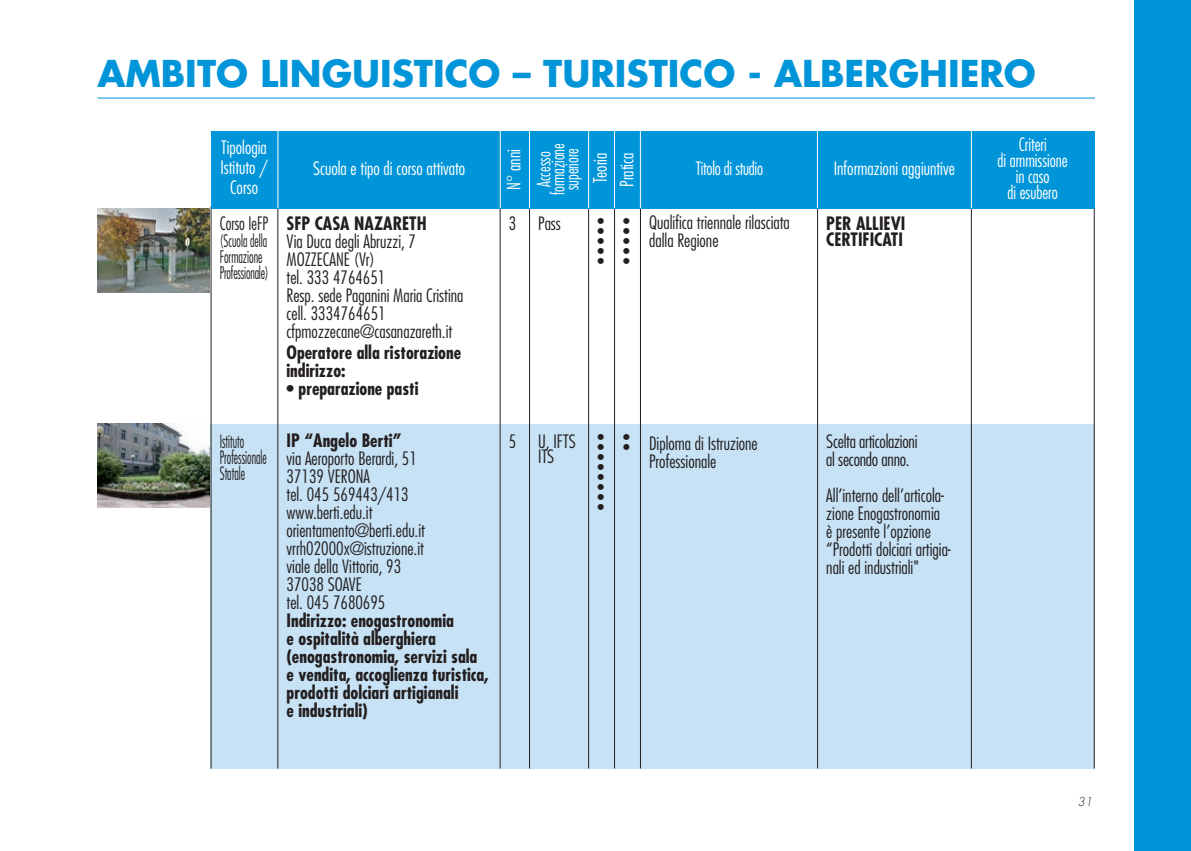
<style>
.page{position:relative;width:1191px;height:851px;background:#fff}
.page>*{position:absolute;margin:0;border:0;box-sizing:border-box;transform-origin:0 0}
.t1{font:700 36px "Futura";color:#0095d9}
.t2{font:300 condensed 18px/18px "Futura";color:#231f20}
.t3{font:700 condensed 18px/18px "Futura";color:#231f20}
.t4{font:300 condensed 18px "Futura";color:#fff}
.t5{font:300 condensed 18px "Futura";color:#fff;scale:.95 1}
.t6{font:300 condensed 18px "Futura";color:#231f20;scale:.7 1}
.t7{font:300 condensed 18px "Futura";color:#fff;scale:.9 1}
.t8{font:300 condensed 18px "Futura";color:#231f20;scale:.9 1}
.t9{font:300 condensed 17px "Futura";color:#231f20;scale:.75 1}
.t10{font:300 condensed 16px "Futura";color:#231f20}
.t11{font:italic 300 12px "Futura";color:#231f20}
</style>
<div class="page">
<img style="left:97px;top:208px;width:114px;height:84px">
<img style="left:97px;top:424px;width:114px;height:83px">
<hr style="left:97px;top:97px;width:998px;height:1px;background:#0095d9">
<div style="left:211px;top:423px;width:67px;height:345px;background:#c7e2f5"></div>
<div style="left:278px;top:423px;width:222px;height:345px;background:#c7e2f5"></div>
<div style="left:500px;top:423px;width:29px;height:345px;background:#c7e2f5"></div>
<div style="left:529px;top:423px;width:59px;height:345px;background:#c7e2f5"></div>
<div style="left:588px;top:423px;width:26px;height:345px;background:#c7e2f5"></div>
<div style="left:614px;top:423px;width:26px;height:345px;background:#c7e2f5"></div>
<div style="left:640px;top:423px;width:177px;height:345px;background:#c7e2f5"></div>
<div style="left:817px;top:423px;width:154px;height:345px;background:#c7e2f5"></div>
<div style="left:971px;top:423px;width:123px;height:345px;background:#c7e2f5"></div>
<hr style="left:211px;top:206px;width:1px;height:562px;background:#231f20">
<hr style="left:277px;top:206px;width:1px;height:562px;background:#231f20">
<hr style="left:500px;top:206px;width:1px;height:562px;background:#231f20">
<hr style="left:529px;top:206px;width:1px;height:562px;background:#231f20">
<hr style="left:588px;top:206px;width:1px;height:562px;background:#231f20">
<hr style="left:614px;top:206px;width:1px;height:562px;background:#231f20">
<hr style="left:640px;top:206px;width:1px;height:562px;background:#231f20">
<hr style="left:817px;top:206px;width:1px;height:562px;background:#231f20">
<hr style="left:971px;top:206px;width:1px;height:562px;background:#231f20">
<hr style="left:1094px;top:206px;width:1px;height:562px;background:#231f20">
<div style="left:211px;top:131px;width:883px;height:77px;background:#0095d9"></div>
<hr style="left:500px;top:131px;width:1px;height:77px;background:#fff">
<hr style="left:277px;top:131px;width:1px;height:77px;background:#fff">
<hr style="left:529px;top:131px;width:1px;height:77px;background:#fff">
<hr style="left:588px;top:131px;width:1px;height:77px;background:#fff">
<hr style="left:614px;top:131px;width:1px;height:77px;background:#fff">
<hr style="left:640px;top:131px;width:1px;height:77px;background:#fff">
<hr style="left:817px;top:131px;width:1px;height:77px;background:#fff">
<hr style="left:971px;top:131px;width:1px;height:77px;background:#fff">
<div style="left:1134px;top:0;width:57px;height:850px;background:#0095d9"></div>
<p class="t1" style="left:97px;top:57px;width:940px">AMBITO LINGUISTICO – TURISTICO - ALBERGHIERO</p>
<p class="t4" style="left:221px;top:140px;width:47px">Tipologia</p>
<p class="t4" style="left:220px;top:160px;width:49px">Istituto /</p>
<p class="t4" style="left:230px;top:180px;width:30px">Corso</p>
<p class="t8" style="left:220px;top:216px;width:56px">Corso IeFP</p>
<p class="t9" style="left:220px;top:233px;width:65px">(Scuola della</p>
<p class="t9" style="left:220px;top:249px;width:59px">Formazione</p>
<p class="t9" style="left:220px;top:265px;width:67px">Professionale)</p>
<p class="t6" style="left:220px;top:433px;width:37px">Istituto</p>
<p class="t6" style="left:220px;top:449px;width:69px">Professionale</p>
<p class="t6" style="left:220px;top:465px;width:38px">Statale</p>
<p class="t4" style="left:313px;top:160px;width:154px">Scuola e tipo di corso attivato</p>
<p class="t4" style="left:506px;top:190px;width:42px;rotate:-90deg">N° anni</p>
<p class="t7" style="left:536px;top:187px;width:41px;rotate:-90deg">Accesso</p>
<p class="t7" style="left:550px;top:195px;width:60px;rotate:-90deg">formazione</p>
<p class="t7" style="left:564px;top:190px;width:48px;rotate:-90deg">superiore</p>
<p class="t4" style="left:592px;top:183px;width:32px;rotate:-90deg">Teoria</p>
<p class="t4" style="left:619px;top:187px;width:36px;rotate:-90deg">Pratica</p>
<p class="t5" style="left:696px;top:160px;width:72px">Titolo di studio</p>
<p class="t3" style="left:286px;top:216px;width:142px">SFP CASA NAZARETH</p>
<p class="t2" style="left:286px;top:233px;width:131px">Via Duca degli Abruzzi, 7</p>
<p class="t2" style="left:286px;top:251px;width:90px">MOZZECANE (Vr)</p>
<p class="t2" style="left:286px;top:269px;width:100px">tel. 333 4764651</p>
<p class="t2" style="left:286px;top:287px;width:178px">Resp. sede Paganini Maria Cristina</p>
<p class="t2" style="left:286px;top:305px;width:101px">cell. 3334764651</p>
<p class="t2" style="left:286px;top:323px;width:167px">cfpmozzecane@casanazareth.it</p>
<p class="t3" style="left:286px;top:344px;width:176px">Operatore alla ristorazione</p>
<p class="t3" style="left:286px;top:362px;width:61px">indirizzo:</p>
<p class="t3" style="left:286px;top:380px;width:133px">• preparazione pasti</p>
<p class="t3" style="left:286px;top:433px;width:116px">IP “Angelo Berti”</p>
<p class="t2" style="left:286px;top:450px;width:132px">via Aeroporto Berardi, 51</p>
<p class="t2" style="left:286px;top:468px;width:85px">37139 VERONA</p>
<p class="t2" style="left:286px;top:486px;width:124px">tel. 045 569443/413</p>
<p class="t2" style="left:286px;top:504px;width:87px">www.berti.edu.it</p>
<p class="t2" style="left:286px;top:522px;width:140px">orientamento@berti.edu.it</p>
<p class="t2" style="left:286px;top:540px;width:139px">vrrh02000x@istruzione.it</p>
<p class="t2" style="left:286px;top:558px;width:116px">viale della Vittoria, 93</p>
<p class="t2" style="left:286px;top:576px;width:77px">37038 SOAVE</p>
<p class="t2" style="left:286px;top:594px;width:100px">tel. 045 7680695</p>
<p class="t3" style="left:286px;top:613px;width:169px">Indirizzo: enogastronomia</p>
<p class="t3" style="left:286px;top:631px;width:151px">e ospitalità alberghiera</p>
<p class="t3" style="left:286px;top:649px;width:192px">(enogastronomia, servizi sala</p>
<p class="t3" style="left:286px;top:667px;width:204px">e vendita, accoglienza turistica, prodotti dolciari artigianali</p>
<p class="t3" style="left:286px;top:703px;width:83px">e industriali)</p>
<p class="t2" style="left:509px;top:216px;width:9px">3</p>
<p class="t2" style="left:538px;top:216px;width:24px">Pass</p>
<p class="t10" style="left:597px;top:214px;width:8px">•</p>
<p class="t10" style="left:597px;top:224px;width:8px">•</p>
<p class="t10" style="left:597px;top:234px;width:8px">•</p>
<p class="t10" style="left:597px;top:244px;width:8px">•</p>
<p class="t10" style="left:597px;top:254px;width:8px">•</p>
<p class="t10" style="left:623px;top:214px;width:8px">•</p>
<p class="t10" style="left:623px;top:224px;width:8px">•</p>
<p class="t10" style="left:623px;top:234px;width:8px">•</p>
<p class="t10" style="left:623px;top:244px;width:8px">•</p>
<p class="t10" style="left:623px;top:254px;width:8px">•</p>
<p class="t2" style="left:649px;top:214px;width:142px">Qualifica triennale rilasciata</p>
<p class="t2" style="left:649px;top:232px;width:71px">dalla Regione</p>
<p class="t2" style="left:509px;top:433px;width:9px">5</p>
<p class="t2" style="left:538px;top:433px;width:39px">U, IFTS</p>
<p class="t2" style="left:538px;top:448px;width:18px">ITS</p>
<p class="t10" style="left:597px;top:430px;width:8px">•</p>
<p class="t10" style="left:597px;top:440px;width:8px">•</p>
<p class="t10" style="left:597px;top:450px;width:8px">•</p>
<p class="t10" style="left:597px;top:460px;width:8px">•</p>
<p class="t10" style="left:597px;top:470px;width:8px">•</p>
<p class="t10" style="left:597px;top:480px;width:8px">•</p>
<p class="t10" style="left:597px;top:490px;width:8px">•</p>
<p class="t10" style="left:597px;top:500px;width:8px">•</p>
<p class="t10" style="left:623px;top:430px;width:8px">•</p>
<p class="t10" style="left:623px;top:440px;width:8px">•</p>
<p class="t2" style="left:649px;top:435px;width:110px">Diploma di Istruzione</p>
<p class="t2" style="left:649px;top:453px;width:69px">Professionale</p>
<p class="t4" style="left:833px;top:160px;width:123px">Informazioni aggiuntive</p>
<p class="t3" style="left:826px;top:216px;width:81px">PER ALLIEVI</p>
<p class="t3" style="left:826px;top:232px;width:78px">CERTIFICATI</p>
<p class="t2" style="left:826px;top:433px;width:93px">Scelta articolazioni</p>
<p class="t2" style="left:826px;top:451px;width:85px">al secondo anno.</p>
<p class="t2" style="left:826px;top:487px;width:119px">All’interno dell’articola&shy;zione Enogastronomia</p>
<p class="t2" style="left:826px;top:523px;width:106px">è presente l’opzione</p>
<p class="t2" style="left:826px;top:541px;width:126px">“Prodotti dolciari artigia&shy;nali ed industriali"</p>
<p class="t5" style="left:1018px;top:136px;width:31px">Criteri</p>
<p class="t5" style="left:997px;top:152px;width:75px">di ammissione</p>
<p class="t5" style="left:1015px;top:168px;width:37px">in caso</p>
<p class="t5" style="left:1007px;top:184px;width:54px">di esubero</p>
<p class="t11" style="left:1077px;top:796px;width:18px">31</p>
</div>
